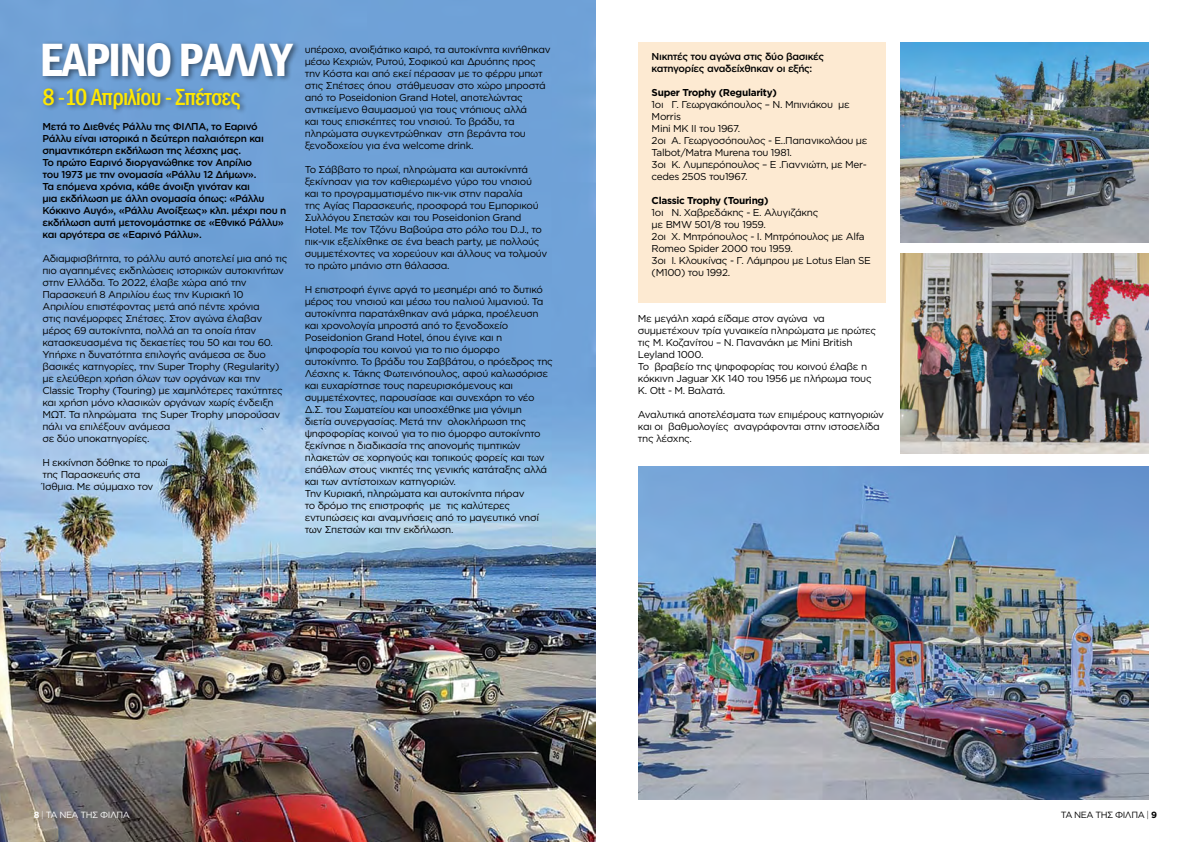
<style>
.page{position:relative;width:1191px;height:842px;background:#fff}
.page>*{position:absolute;margin:0;border:0;box-sizing:border-box;transform-origin:0 0}
.t1{font:600 condensed 48px "Franklin Gothic";letter-spacing:-.03em;color:#fff}
.t2{font:500 condensed 24px "Franklin Gothic";letter-spacing:-.025em;color:#ffe800}
.t3{font:10px/12px "Gotham Greek";letter-spacing:-.03em;color:#000}
.t4{font:500 10px/12px "Gotham Greek";letter-spacing:-.035em;color:#000}
.t5{font:700 10px "Gotham Greek";letter-spacing:-.03em;color:#000}
.t6{font:9px "Gotham Greek";letter-spacing:-.05em;color:#fff}
.t7{font:9px "Gotham Greek";letter-spacing:-.05em;color:#000}
.s1{font-weight:700}
.s2{font-weight:300}
</style>
<div class="page">
<img style="left:0;top:0;width:595px;height:842px">
<div style="left:638px;top:43px;width:248px;height:260px;background:#fdead2"></div>
<img style="left:638px;top:466px;width:510px;height:333px">
<div style="left:40px;top:39px;width:261px;height:77px;background:#000;opacity:.5"></div>
<img style="left:900px;top:43px;width:248px;height:199px">
<img style="left:900px;top:254px;width:248px;height:200px">
<h1 class="t1" style="left:40px;top:28px;width:254px">ΕΑΡΙΝΟ ΡΑΛΛΥ</h1>
<h2 class="t2" style="left:43px;top:81px;width:199px">8 -10 Απριλίου - Σπέτσες</h2>
<p class="t4" style="left:42px;top:120px;width:245px">Μετά το Διεθνές Ράλλυ της ΦΙΛΠΑ, το Εαρινό Ράλλυ είναι ιστορικά η δεύτερη παλαιότερη και σημαντικότερη εκδήλωση της λέσχης μας.<br>Το πρώτο Εαρινό διοργανώθηκε τον Απρίλιο<br>του 1973 με την ονομασία «Ράλλυ 12 Δήμων».<br>Τα επόμενα χρόνια, κάθε άνοιξη γινόταν και<br>μια εκδήλωση με άλλη ονομασία όπως: «Ράλλυ Κόκκινο Αυγό», «Ράλλυ Ανοίξεως» κλπ. μέχρι που η εκδήλωση αυτή μετονομάστηκε σε «Εθνικό Ράλλυ» και αργότερα σε «Εαρινό Ράλλυ».</p>
<p class="t3" style="left:42px;top:252px;width:246px">Αδιαμφισβήτητα, το ράλλυ αυτό αποτελεί μια από τις πιο αγαπημένες εκδηλώσεις ιστορικών αυτοκινήτων στην Ελλάδα. Το 2022, έλαβε χώρα από την Παρασκευή 8 Απριλίου έως την Κυριακή 10<br>Απριλίου επιστέφοντας μετά από πέντε χρόνια<br>στις πανέμορφες Σπέτσες. Στον αγώνα έλαβαν μέρος 69 αυτοκίνητα, πολλά απ τα οποία ήταν κατασκευασμένα τις δεκαετίες του 50 και του 60.<br>Υπήρχε η δυνατότητα επιλογής ανάμεσα σε δυο βασικές κατηγορίες, την Super Trophy (Regularity) με ελεύθερη χρήση όλων των οργάνων και την Classic Trophy (Touring) με χαμηλότερες ταχύτητες και χρήση μόνο κλασικών οργάνων χωρίς ένδειξη ΜΩΤ. Τα πληρώματα της Super Trophy μπορούσαν πάλι να επιλέξουν ανάμεσα<br>σε δύο υποκατηγορίες.</p>
<p class="t3" style="left:42px;top:456px;width:127px">Η εκκίνηση δόθηκε το πρωί της Παρασκευής στα<br>Ίσθμια. Με σύμμαχο τον</p>
<p class="t3" style="left:305px;top:43px;width:247px">υπέροχο, ανοιξιάτικο καιρό, τα αυτοκίνητα κινήθηκαν μέσω Κεχριών, Ρυτού, Σοφικού και Δρυόπης προς την Κόστα και από εκεί πέρασαν με το φέρρυ μπωτ στις Σπέτσες όπου στάθμευσαν στο χώρο μπροστά από το Poseidonion Grand Hotel, αποτελώντας αντικείμενο θαυμασμού για τους ντόπιους αλλά<br>και τους επισκέπτες του νησιού. Το βράδυ, τα πληρώματα συγκεντρώθηκαν στη βεράντα του ξενοδοχείου για ένα welcome drink.</p>
<p class="t3" style="left:305px;top:163px;width:244px">Το Σάββατο το πρωί, πληρώματα και αυτοκίνητά ξεκίνησαν για τον καθιερωμένο γύρο του νησιού και το προγραμματισμένο πικ-νικ στην παραλία<br>της Αγίας Παρασκευής, προσφορά του Εμπορικού Συλλόγου Σπετσών και του Poseidonion Grand Hotel. Με τον Τζόνυ Βαβούρα στο ρόλο του D.J., το πικ-νικ εξελίχθηκε σε ένα beach party, με πολλούς συμμετέχοντες να χορεύουν και άλλους να τολμούν το πρώτο μπάνιο στη θάλασσα.</p>
<p class="t3" style="left:305px;top:283px;width:250px">Η επιστροφή έγινε αργά το μεσημέρι από το δυτικό μέρος του νησιού και μέσω του παλιού λιμανιού. Τα αυτοκίνητα παρατάχθηκαν ανά μάρκα, προέλευση και χρονολογία μπροστά από το ξενοδοχείο Poseidonion Grand Hotel, όπου έγινε και η ψηφοφορία του κοινού για το πιο όμορφο αυτοκίνητο. Το βράδυ του Σαββάτου, ο πρόεδρος της Λέσχης κ. Τάκης Φωτεινόπουλος, αφού καλωσόρισε και ευχαρίστησε τους παρευρισκόμενους και συμμετέχοντες, παρουσίασε και συνεχάρη το νέο Δ.Σ. του Σωματείου και υποσχέθηκε μια γόνιμη<br>διετία συνεργασίας. Μετά την ολοκλήρωση της ψηφοφορίας κοινού για το πιο όμορφο αυτοκίνητο ξεκίνησε η διαδικασία της απονομής τιμητικών πλακετών σε χορηγούς και τοπικούς φορείς και των επάθλων στους νικητές της γενικής κατάταξης αλλά και των αντίστοιχων κατηγοριών.<br>Την Κυριακή, πληρώματα και αυτοκίνητα πήραν<br>το δρόμο της επιστροφής με τις καλύτερες εντυπώσεις και αναμνήσεις από το μαγευτικό νησί των Σπετσών και την εκδήλωση.</p>
<p class="t4" style="left:651px;top:50px;width:174px">Νικητές του αγώνα στις δύο βασικές κατηγορίες αναδείχθηκαν οι εξής:</p>
<p class="t5" style="left:651px;top:87px;width:127px">Super Trophy (Regularity)</p>
<p class="t3" style="left:651px;top:98px;width:217px">1οι Γ. Γεωργακόπουλος – Ν. Μπινιάκου με<br>Morris<br>Mini MK II του 1967.<br>2οι Α. Γεωργοσόπουλος - Ε..Παπανικολάου με<br>Talbot/Matra Murena του 1981.<br>3οι Κ. Λυμπερόπουλος – Ε .Γιαννιώτη, με Mer&shy;cedes 250S του1967.</p>
<p class="t5" style="left:651px;top:195px;width:118px">Classic Trophy (Touring)</p>
<p class="t3" style="left:651px;top:206px;width:221px">1οι Ν. Χαβρεδάκης - Ε. Αλυγιζάκης<br>με BMW 501/8 του 1959.<br>2οι Χ. Μητρόπουλος - Ι. Μητρόπουλος με Alfa<br>Romeo Spider 2000 του 1959.<br>3οι Ι. Κλουκίνας - Γ. Λάμπρου με Lotus Elan SE (Μ100) του 1992.</p>
<p class="t3" style="left:638px;top:312px;width:240px">Με μεγάλη χαρά είδαμε στον αγώνα να συμμετέχουν τρία γυναικεία πληρώματα με πρώτες τις Μ. Κοζανίτου – Ν. Πανανάκη με Mini British Leyland 1000.<br>Το βραβείο της ψηφοφορίας του κοινού έλαβε η κόκκινη Jaguar XK 140 του 1956 με πλήρωμα τους Κ. Οtt - Μ. Βαλατά.</p>
<p class="t3" style="left:638px;top:408px;width:247px">Αναλυτικά αποτελέσματα των επιμέρους κατηγοριών και οι βαθμολογίες αναγράφονται στην ιστοσελίδα της λέσχης.</p>
<p class="t6" style="left:34px;top:810px;width:98px"><span class="s1">8</span> <span class="s2">|</span> ΤΑ ΝΈΑ ΤΗΣ ΦΙΛΠΑ</p>
<p class="t7" style="left:1060px;top:810px;width:98px">ΤΑ ΝΈΑ ΤΗΣ ΦΙΛΠΑ <span class="s2">|</span> <span class="s1">9</span></p>
</div>
